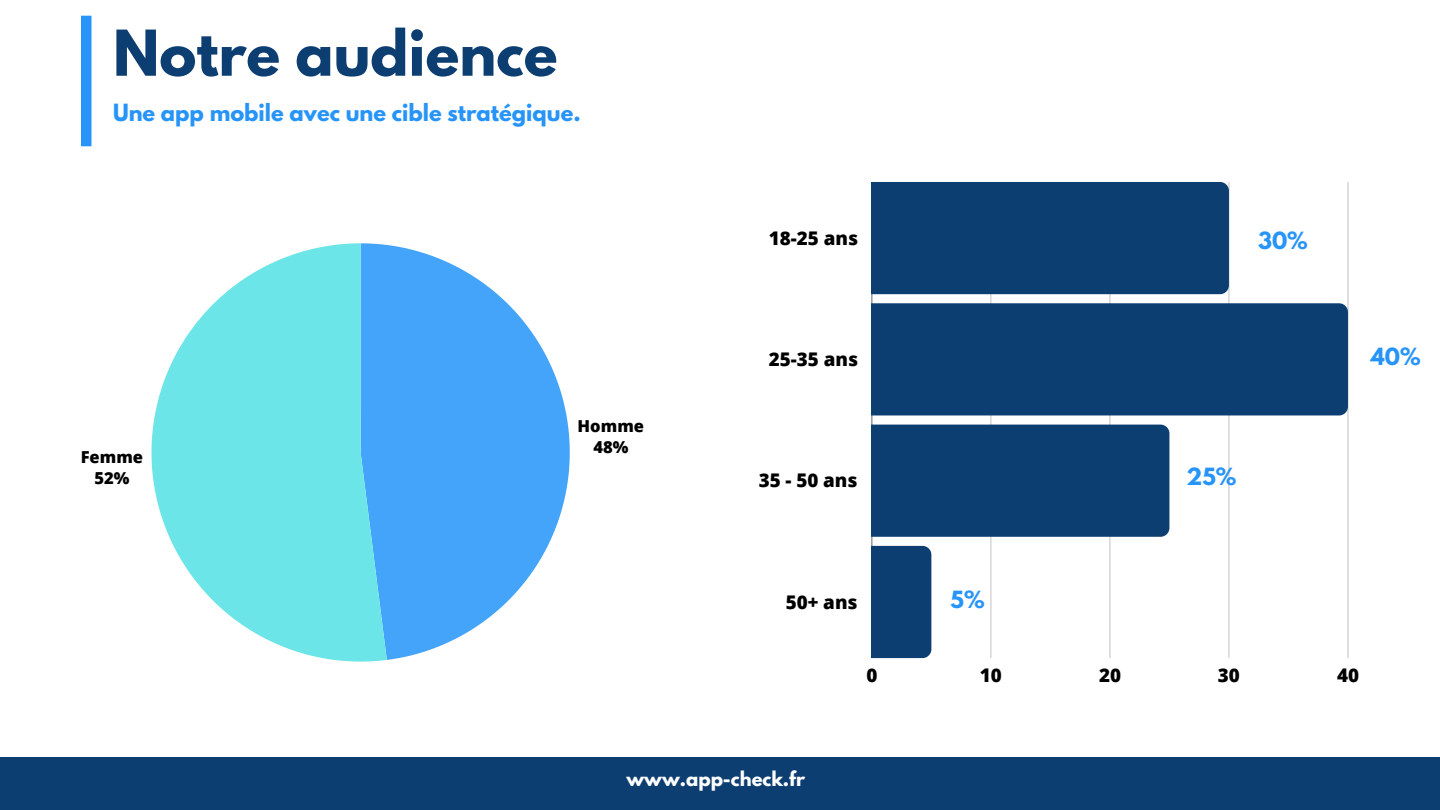
<style>
.page{position:relative;width:1440px;height:810px;background:#fff}
.page>*{position:absolute;margin:0;border:0;box-sizing:border-box;transform-origin:0 0}
.t1{font:700 56px "League Spartan";color:#0d3e72}
.t2{font:700 21px "League Spartan";color:#2794f9}
.t3{font:800 18.8px "Open Sans";color:#000}
.t4{font:700 18px "League Spartan";color:#fff}
.t5{font:800 16.5px/20.5px "Open Sans";color:#000;text-align:center}
</style>
<div class="page">
<div style="left:81px;top:16px;width:10px;height:130px;background:#2794f9"></div>
<div style="left:0;top:757px;width:1440px;height:53px;background:#0d3e72"></div>
<svg style="left:387px;top:245px;width:183px;height:415px;fill:#44a4f9"></svg>
<svg style="left:151px;top:243px;width:236px;height:419px;fill:#6ce5e8"></svg>
<hr style="left:872px;top:182px;width:1px;height:476px;background:#000">
<hr style="left:991px;top:182px;width:1px;height:476px;background:#000">
<hr style="left:1110px;top:182px;width:1px;height:476px;background:#000">
<hr style="left:1229px;top:182px;width:1px;height:476px;background:#000">
<hr style="left:1348px;top:182px;width:1px;height:476px;background:#000">
<div style="left:872px;top:182px;width:357px;height:112px;background:#0d3e72"></div>
<div style="left:872px;top:303px;width:476px;height:112px;background:#0d3e72"></div>
<div style="left:872px;top:425px;width:297px;height:112px;background:#0d3e72"></div>
<div style="left:872px;top:546px;width:59px;height:112px;background:#0d3e72"></div>
<h2 class="t1" style="left:113px;top:25px;width:446px">Notre audience</h2>
<h2 class="t2" style="left:113px;top:102px;width:469px">Une app mobile avec une cible stratégique.</h2>
<p class="t5" style="left:81px;top:447px;width:64px">Femme<br>52%</p>
<p class="t5" style="left:578px;top:415px;width:68px">Homme<br>48%</p>
<p class="t3" style="left:769px;top:225px;width:91px">18-25 ans</p>
<p class="t3" style="left:769px;top:346px;width:91px">25-35 ans</p>
<p class="t3" style="left:759px;top:467px;width:100px">35 - 50 ans</p>
<h2 class="t2" style="left:1258px;top:230px;width:51px">30%</h2>
<h2 class="t2" style="left:1187px;top:466px;width:51px">25%</h2>
<h2 class="t2" style="left:1371px;top:346px;width:51px">40%</h2>
<p class="t3" style="left:786px;top:589px;width:73px">50+ ans</p>
<p class="t2" style="left:951px;top:589px;width:36px">5%</p>
<p class="t3" style="left:866px;top:662px;width:13px">0</p>
<p class="t3" style="left:980px;top:662px;width:24px">10</p>
<p class="t3" style="left:1099px;top:662px;width:24px">20</p>
<p class="t3" style="left:1218px;top:662px;width:24px">30</p>
<p class="t3" style="left:1337px;top:662px;width:24px">40</p>
<h1 class="t4" style="left:627px;top:770px;width:180px">www.app-check.fr</h1>
</div>
